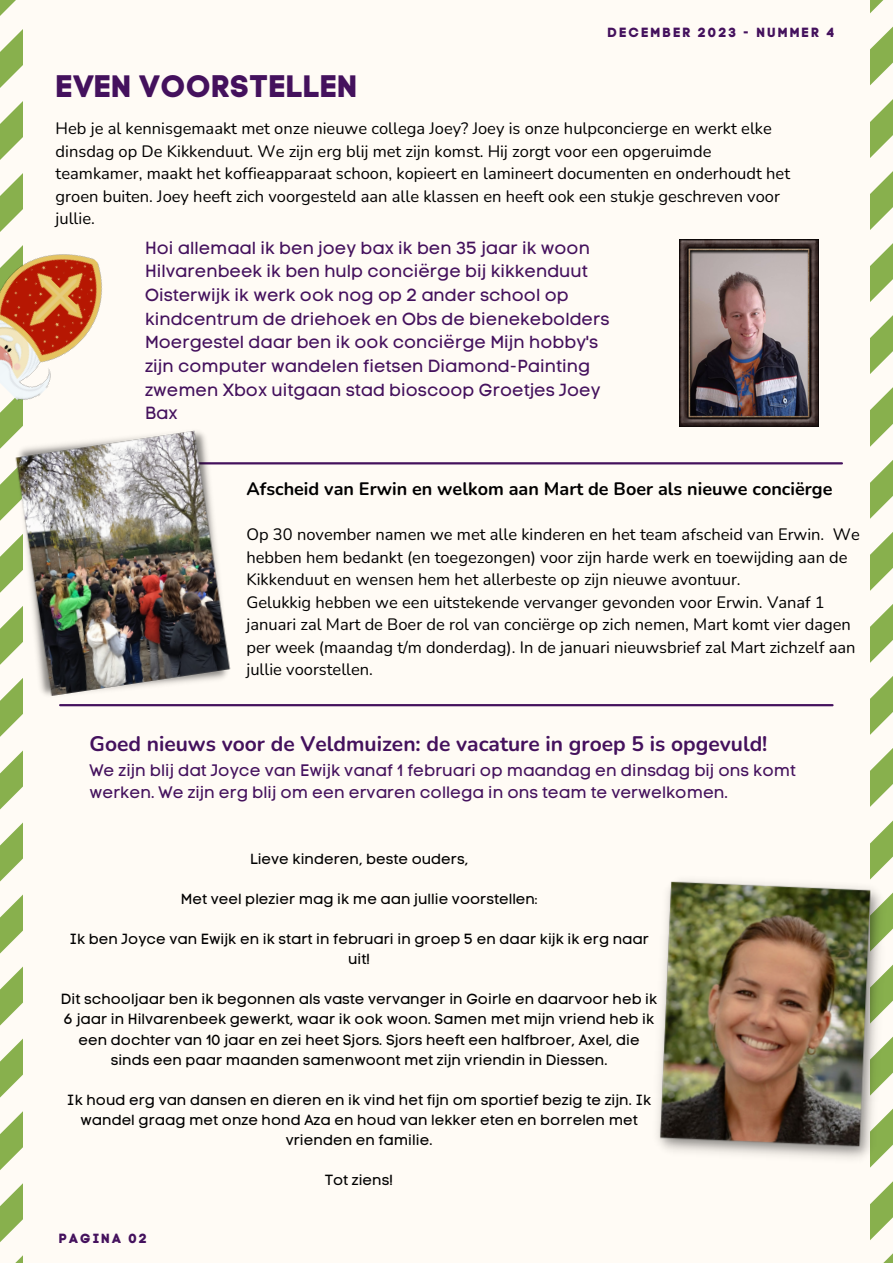
<style>
.page{position:relative;width:893px;height:1264px;background:#fff}
.page>*{position:absolute;margin:0;border:0;box-sizing:border-box;transform-origin:0 0}
.t1{font:30.9px "Code Pro Bold LC";color:#44115d}
.t2{font:700 21px "Nunito";color:#44115d}
.t3{font:700 18px "Nunito";color:#000}
.t4{font:17.4px/23.5px "Code Pro Normal LC";color:#44115d}
.t5{font:16.5px/22.5px "Nunito";color:#000}
.t6{font:16.5px/22.5px "Code Pro Normal LC";color:#44115d}
.t7{font:14.55px/20.1px "Code Pro Normal LC";color:#000;text-align:center}
.t8{font:13.2px "Code Pro Bold LC";letter-spacing:.16em;color:#44115d}
</style>
<div class="page">
<div style="left:0;top:0;width:892px;height:1262px;background:#fffbf5"></div>
<svg style="left:0;top:0;width:23px;height:1262px"></svg>
<svg style="left:870px;top:0;width:22px;height:1262px"></svg>
<hr style="left:69px;top:462px;width:772px;height:2px;background:#44115d">
<img style="left:679px;top:239px;width:139px;height:187px">
<img style="left:657px;top:869px;width:235px;height:301px">
<hr style="left:60px;top:704px;width:772px;height:2px;background:#44115d">
<img style="left:0;top:415px;width:246px;height:297px">
<img style="left:0;top:223px;width:102px;height:186px">
<p class="t1" style="left:56px;top:68px;width:303px">EVEN VOORSTELLEN</p>
<p class="t8" style="left:607px;top:24px;width:228px">DECEMBER 2023 - NUMMER 4</p>
<p class="t5" style="left:56px;top:117px;width:736px">Heb je al kennisgemaakt met onze nieuwe collega Joey? Joey is onze hulpconcierge en werkt elke dinsdag op De Kikkenduut. We zijn erg blij met zijn komst. Hij zorgt voor een opgeruimde teamkamer, maakt het koffieapparaat schoon, kopieert en lamineert documenten en onderhoudt het groen buiten. Joey heeft zich voorgesteld aan alle klassen en heeft ook een stukje geschreven voor jullie.</p>
<p class="t4" style="left:145px;top:236px;width:466px">Hoi allemaal ik ben joey bax ik ben 35 jaar ik woon Hilvarenbeek ik ben hulp conciërge bij kikkenduut Oisterwijk ik werk ook nog op 2 ander school op kindcentrum de driehoek en Obs de bienekebolders Moergestel daar ben ik ook conciërge Mijn hobby's zijn computer wandelen fietsen Diamond-Painting zwemen Xbox uitgaan stad bioscoop Groetjes Joey Bax</p>
<p class="t3" style="left:246px;top:477px;width:587px">Afscheid van Erwin en welkom aan Mart de Boer als nieuwe conciërge</p>
<p class="t5" style="left:246px;top:523px;width:614px">Op 30 november namen we met alle kinderen en het team afscheid van Erwin. We hebben hem bedankt (en toegezongen) voor zijn harde werk en toewijding aan de<br>Kikkenduut en wensen hem het allerbeste op zijn nieuwe avontuur.</p>
<p class="t5" style="left:246px;top:591px;width:610px">Gelukkig hebben we een uitstekende vervanger gevonden voor Erwin. Vanaf 1 januari zal Mart de Boer de rol van conciërge op zich nemen, Mart komt vier dagen per week (maandag t/m donderdag). In de januari nieuwsbrief zal Mart zichzelf aan jullie voorstellen.</p>
<p class="t2" style="left:90px;top:730px;width:679px">Goed nieuws voor de Veldmuizen: de vacature in groep 5 is opgevuld!</p>
<p class="t6" style="left:90px;top:759px;width:707px">We zijn blij dat Joyce van Ewijk vanaf 1 februari op maandag en dinsdag bij ons komt werken. We zijn erg blij om een ervaren collega in ons team te verwelkomen.</p>
<p class="t7" style="left:250px;top:848px;width:220px">Lieve kinderen, beste ouders,</p>
<p class="t7" style="left:181px;top:888px;width:358px">Met veel plezier mag ik me aan jullie voorstellen:</p>
<p class="t7" style="left:69px;top:928px;width:581px">Ik ben Joyce van Ewijk en ik start in februari in groep 5 en daar kijk ik erg naar uit!</p>
<p class="t7" style="left:61px;top:989px;width:597px">Dit schooljaar ben ik begonnen als vaste vervanger in Goirle en daarvoor heb ik 6 jaar in Hilvarenbeek gewerkt, waar ik ook woon. Samen met mijn vriend heb ik een dochter van 10 jaar en zei heet Sjors. Sjors heeft een halfbroer, Axel, die sinds een paar maanden samenwoont met zijn vriendin in Diessen.</p>
<p class="t7" style="left:67px;top:1089px;width:586px">Ik houd erg van dansen en dieren en ik vind het fijn om sportief bezig te zijn. Ik wandel graag met onze hond Aza en houd van lekker eten en borrelen met vrienden en familie.</p>
<p class="t7" style="left:325px;top:1169px;width:69px">Tot ziens!</p>
<p class="t8" style="left:59px;top:1230px;width:90px">PAGINA 02</p>
</div>
